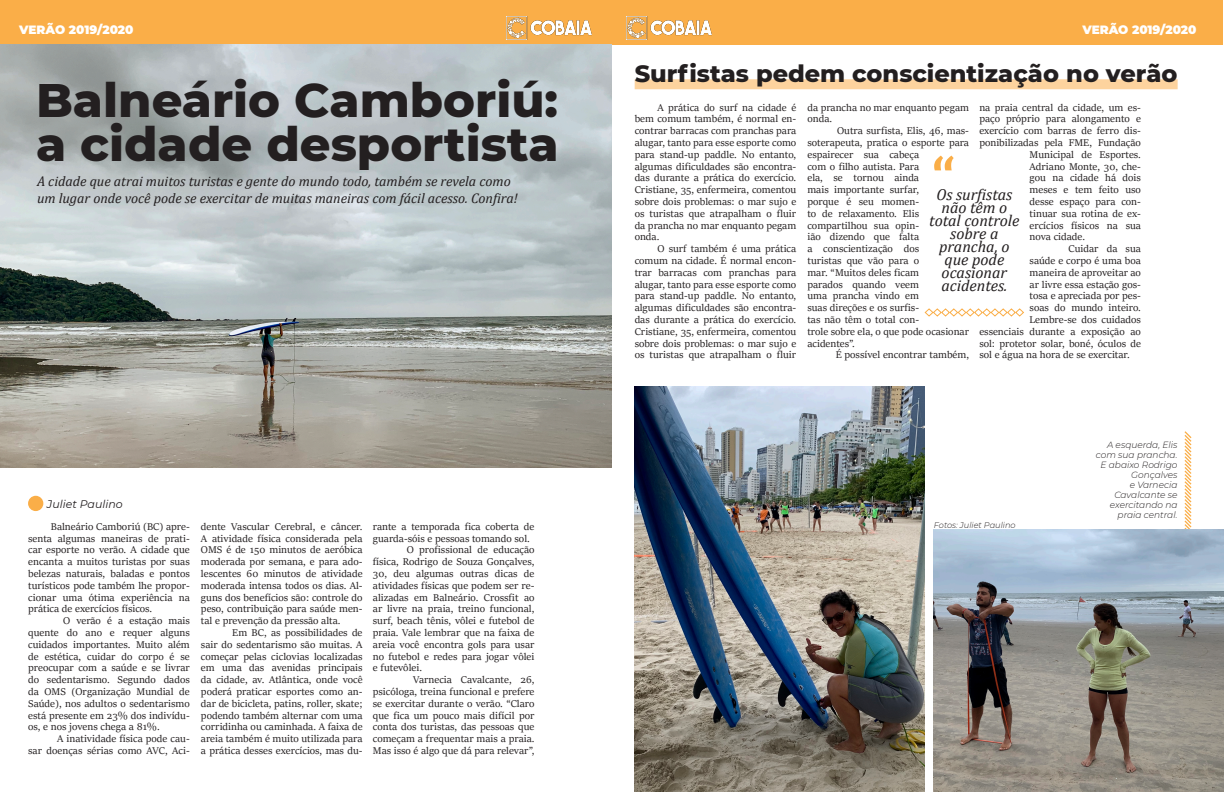
<style>
.page{position:relative;width:1224px;height:792px;background:#fff}
.page>*{position:absolute;margin:0;border:0;box-sizing:border-box;transform-origin:0 0}
.t1{font:700 60px "Cambria";color:#faae48}
.t2{font:800 48px "Montserrat";color:#231f20}
.t3{font:800 24px "Montserrat";color:#231f20}
.Texto{font:italic 16px/13px "Cambria";color:#231f20;text-align:center}
.t4{font:italic 14px/16.8px "Cambria";color:#231f20}
.t5{font:900 12px "Montserrat";color:#fff}
.t6{font:italic 11px "Montserrat";color:#231f20}
.t7{font:10.8px/11.8px "Sitka Heading";color:#231f20;text-align:justify}
.Texto-2{font:italic 300 9px/10px "Montserrat";color:#231f20;text-align:right}
.Texto-3{font:italic 300 8.2px "Montserrat";color:#231f20}
</style>
<div class="page">
<div style="left:612px;top:0;width:611px;height:44px;background:#faae48"></div>
<img style="left:627px;top:17px;width:85px;height:22px">
<div style="left:0;top:0;width:612px;height:44px;background:#faae48"></div>
<img style="left:507px;top:17px;width:85px;height:22px">
<svg style="left:1183px;top:431px;width:10px;height:99px"></svg>
<img style="left:0;top:44px;width:612px;height:423px">
<div style="left:28px;top:496px;width:15px;height:15px;background:#faae48;border-radius:50%"></div>
<div style="left:635px;top:79px;width:543px;height:10px;background:#fdd39e"></div>
<svg style="left:924px;top:308px;width:100px;height:9px"></svg>
<img style="left:635px;top:387px;width:290px;height:405px">
<img style="left:934px;top:530px;width:290px;height:262px">
<p class="t5" style="left:19px;top:20px;width:116px">VERÃO 2019/2020</p>
<p class="t5" style="left:1082px;top:21px;width:116px">VERÃO 2019/2020</p>
<p class="t2" style="left:36px;top:65px;width:524px">Balneário Camboriú:</p>
<p class="t2" style="left:36px;top:109px;width:524px">a cidade desportista</p>
<p class="t4" style="left:37px;top:172px;width:482px">A cidade que atrai muitos turistas e gente do mundo todo, também se revela como um lugar onde você pode se exercitar de muitas maneiras com fácil acesso. Confira!</p>
<p class="t6" style="left:47px;top:496px;width:77px">Juliet Paulino</p>
<p class="t7" style="left:28px;top:520px;width:163px;text-indent:23px">Balneário Camboriú (BC) apre&shy;senta algumas maneiras de prati&shy;car esporte no verão. A cidade que encanta a muitos turistas por suas belezas naturais, baladas e pontos turísticos pode também lhe propor&shy;cionar uma ótima experiência na prática de exercícios físicos.</p>
<p class="t7" style="left:28px;top:614px;width:163px;text-indent:35px">O verão é a estação mais quente do ano e requer alguns cuidados importantes. Muito além de estética, cuidar do corpo é se preocupar com a saúde e se livrar do sedentarismo. Segundo dados da OMS (Organização Mundial de Saúde), nos adultos o sedentarismo está presente em 23% dos indivídu&shy;os, e nos jovens chega a 81%.</p>
<p class="t7" style="left:28px;top:732px;width:163px;text-align:right">A inatividade física pode cau-<br>sar doenças sérias como AVC, Aci-</p>
<p class="t7" style="left:201px;top:520px;width:163px">dente Vascular Cerebral, e câncer.<br>A atividade física considerada pela OMS é de 150 minutos de aeróbica moderada por semana, e para ado&shy;lescentes 60 minutos de atividade moderada intensa todos os dias. Al&shy;guns dos benefícios são: controle do peso, contribuição para saúde men&shy;tal e prevenção da pressão alta.</p>
<p class="t7" style="left:201px;top:626px;width:163px;text-indent:31px">Em BC, as possibilidades de sair do sedentarismo são muitas. A começar pelas ciclovias localizadas em uma das avenidas principais da cidade, av. Atlântica, onde você poderá praticar esportes como an&shy;dar de bicicleta, patins, roller, skate; podendo também alternar com uma corridinha ou caminhada. A faixa de areia também é muito utilizada para a prática desses exercícios, mas du-</p>
<p class="t7" style="left:373px;top:520px;width:163px">rante a temporada fica coberta de guarda-sóis e pessoas tomando sol.</p>
<p class="t7" style="left:373px;top:543px;width:163px;text-indent:34px">O profissional de educação física, Rodrigo de Souza Gonçalves, 30, deu algumas outras dicas de atividades físicas que podem ser re&shy;alizadas em Balneário. Crossfit ao ar livre na praia, treino funcional, surf, beach tênis, vôlei e futebol de praia. Vale lembrar que na faixa de areia você encontra gols para usar no futebol e redes para jogar vôlei e futevôlei.</p>
<p class="t7" style="left:373px;top:673px;width:163px;text-indent:40px">Varnecia Cavalcante, 26, psicóloga, treina funcional e prefere se exercitar durante o verão. “Claro que fica um pouco mais difícil por conta dos turistas, das pessoas que começam a frequentar mais a praia.<br>Mas isso é algo que dá para relevar”,</p>
<p class="t3" style="left:635px;top:56px;width:544px">Surfistas pedem conscientização no verão</p>
<p class="t7" style="left:635px;top:101px;width:163px;text-indent:23px">A prática do surf na cidade é bem comum também, é normal en&shy;contrar barracas com pranchas para alugar, tanto para esse esporte como para stand-up paddle. No entanto, algumas dificuldades são encontra&shy;das durante a prática do exercício.<br>Cristiane, 35, enfermeira, comentou sobre dois problemas: o mar sujo e os turistas que atrapalham o fluir da prancha no mar enquanto pegam onda.</p>
<p class="t7" style="left:635px;top:242px;width:163px;text-indent:23px">O surf também é uma prática comum na cidade. É normal encon&shy;trar barracas com pranchas para alugar, tanto para esse esporte como para stand-up paddle. No entanto, algumas dificuldades são encontra&shy;das durante a prática do exercício.<br>Cristiane, 35, enfermeira, comentou sobre dois problemas: o mar sujo e os turistas que atrapalham o fluir</p>
<p class="t7" style="left:807px;top:101px;width:163px">da prancha no mar enquanto pegam onda.</p>
<p class="t7" style="left:807px;top:124px;width:163px;text-align:left;text-indent:30px">Outra surfista, Elis, 46, mas&shy;soterapeuta, pratica o esporte para espairecer sua cabeça<br>com o filho autista. Para<br>ela, se tornou ainda<br>mais importante surfar,<br>porque é seu momen-<br>to de relaxamento. Elis compartilhou sua opin-<br>ião dizendo que falta<br>a conscientização dos<br>turistas que vão para o<br>mar. “Muitos deles ficam<br>parados quando veem<br>uma prancha vindo em<br>suas direções e os surfis-<br>tas não têm o total con-<br>trole sobre ela, o que pode ocasionar acidentes”.</p>
<p class="t7" style="left:836px;top:349px;width:135px">É possível encontrar também,</p>
<p class="t7" style="left:979px;top:101px;width:163px">na praia central da cidade, um es-</p>
<p class="t7" style="left:979px;top:113px;width:163px">paço próprio para alongamento e</p>
<p class="t7" style="left:979px;top:124px;width:163px">exercício com barras de ferro dis-</p>
<p class="t7" style="left:979px;top:136px;width:163px">ponibilizadas pela FME, Fundação</p>
<p class="t7" style="left:1030px;top:148px;width:113px">Municipal de Esportes.</p>
<p class="t7" style="left:1030px;top:160px;width:113px">Adriano Monte, 30, che-</p>
<p class="t7" style="left:1030px;top:172px;width:113px">gou na cidade há dois</p>
<p class="t7" style="left:1030px;top:183px;width:113px">meses e tem feito uso</p>
<p class="t7" style="left:1030px;top:195px;width:113px">desse espaço para con-</p>
<p class="t7" style="left:1030px;top:207px;width:113px">tinuar sua rotina de ex-</p>
<p class="t7" style="left:1030px;top:219px;width:113px">ercícios físicos na sua</p>
<p class="t7" style="left:1030px;top:231px;width:57px">nova cidade.</p>
<p class="t7" style="left:1069px;top:242px;width:74px">Cuidar da sua</p>
<p class="t7" style="left:1030px;top:254px;width:113px">saúde e corpo é uma boa</p>
<p class="t7" style="left:1030px;top:266px;width:113px">maneira de aproveitar ao</p>
<p class="t7" style="left:1030px;top:278px;width:113px">ar livre essa estação gos-</p>
<p class="t7" style="left:1030px;top:290px;width:113px">tosa e apreciada por pes-</p>
<p class="t7" style="left:1030px;top:301px;width:113px">soas do mundo inteiro.</p>
<p class="t7" style="left:1030px;top:313px;width:113px">Lembre-se dos cuidados</p>
<p class="t7" style="left:979px;top:325px;width:163px">essenciais durante a exposição ao</p>
<p class="t7" style="left:979px;top:337px;width:163px">sol: protetor solar, boné, óculos de</p>
<p class="t7" style="left:979px;top:349px;width:152px">sol e água na hora de se exercitar.</p>
<p class="t1" style="left:932px;top:135px;width:25px">“</p>
<p class="Texto" style="left:929px;top:188px;width:92px">Os surfistas não têm o total controle sobre a prancha, o que pode ocasionar acidentes.</p>
<p class="Texto-3" style="left:934px;top:519px;width:83px">Fotos: Juliet Paulino</p>
<p class="Texto-2" style="left:1096px;top:439px;width:83px">A esquerda, Elis com sua prancha.<br>E abaixo Rodrigo<br>Gonçalves<br>e Varnecia<br>Cavalcante se exercitando na praia central.</p>
</div>
